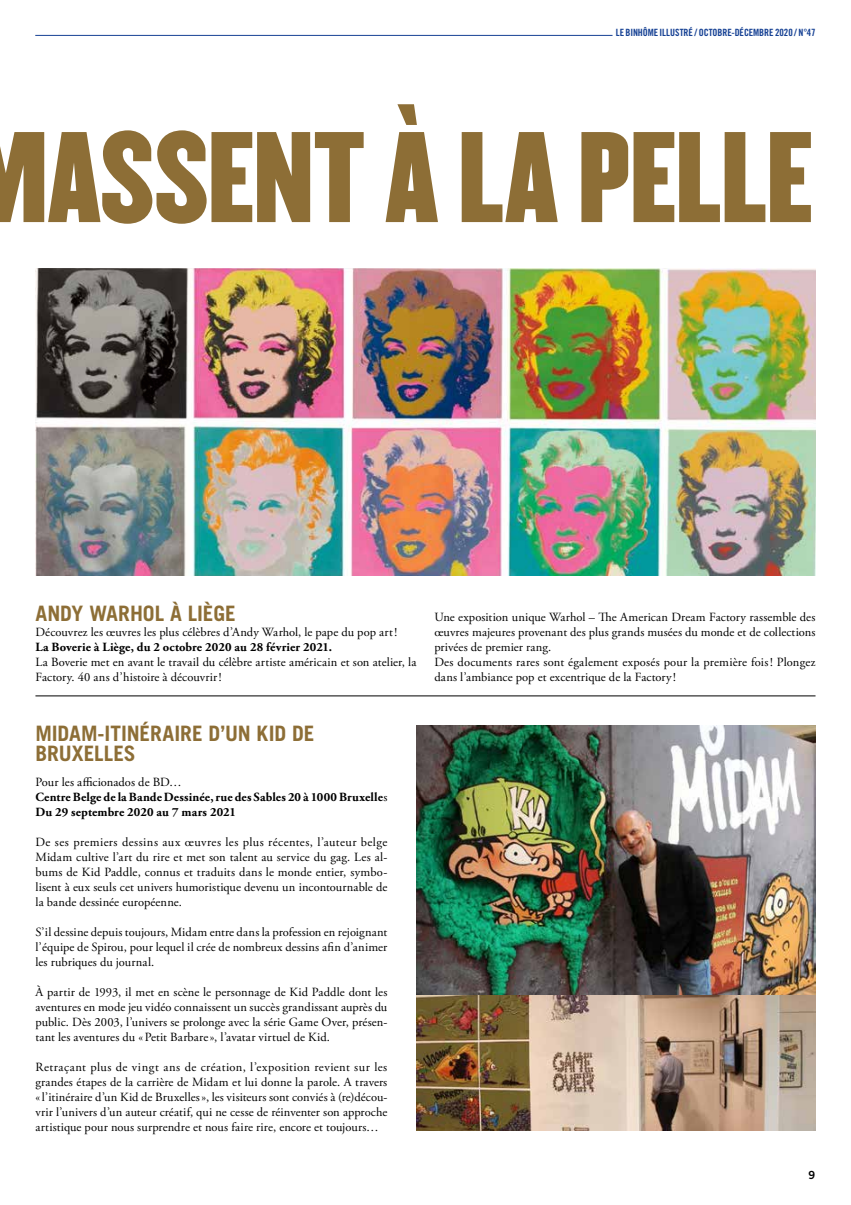
<style>
.page{position:relative;width:851px;height:1205px;background:#fff}
.page>*{position:absolute;margin:0;border:0;box-sizing:border-box;transform-origin:0 0}
.t1{font:112.5px "Champion HTF Welterweight";letter-spacing:-.015em;color:#8d6e36}
.t2{font:700 21.25px/20px "Trade Gothic LT Std";letter-spacing:-.005em;color:#8d6e36}
.t3{font:12.5px/15px "Adobe Garamond Pro";letter-spacing:.005em;color:#000;text-align:justify}
.t4{font:700 12.5px/15px "Adobe Garamond Pro";letter-spacing:.01em;color:#000}
.t5{font:11.25px "Trade Gothic LT Std Bd 2";color:#000}
.t6{font:10px "Trade Gothic LT Std Bd Cn 20";letter-spacing:-.01em;color:#164194}
.s1{font-weight:400}
</style>
<div class="page">
<hr style="left:35px;top:35px;width:577px;height:1px;background:#164194">
<img style="left:35px;top:268px;width:780px;height:307px">
<img style="left:416px;top:725px;width:399px;height:405px">
<hr style="left:35px;top:695px;width:780px;height:1px;background:#000">
<p class="t6" style="left:615px;top:26px;width:201px">LE BINHÔME ILLUSTRÉ / OCTOBRE-DÉCEMBRE 2020 / N°47</p>
<h1 class="t1" style="left:-36px;top:104px;width:851px">MASSENT À LA PELLE</h1>
<h2 class="t2" style="left:35px;top:603px;width:202px">ANDY WARHOL À LIÈGE</h2>
<p class="t3" style="left:35px;top:624px;width:363px">Découvrez les œuvres les plus célèbres d’Andy Warhol, le pape du pop art!</p>
<p class="t4" style="left:35px;top:639px;width:298px">La Boverie à Liège, du 2 octobre 2020 au 28 février 2021.</p>
<p class="t3" style="left:35px;top:654px;width:382px">La Boverie met en avant le travail du célèbre artiste américain et son atelier, la<br>Factory. 40 ans d’histoire à découvrir!</p>
<h2 class="t2" style="left:35px;top:723px;width:280px">MIDAM-ITINÉRAIRE D’UN KID DE<br>BRUXELLES</h2>
<p class="t4" style="left:35px;top:774px;width:353px"><span class="s1">Pour les afficionados de BD…<br></span>Centre Belge de la Bande Dessinée, rue des Sables 20 à 1000 Bruxelle<span class="s1">s<br></span>Du 29 septembre 2020 au 7 mars 2021</p>
<p class="t3" style="left:35px;top:834px;width:353px">De ses premiers dessins aux œuvres les plus récentes, l’auteur belge Midam cultive l’art du rire et met son talent au service du gag. Les al&shy;bums de Kid Paddle, connus et traduits dans le monde entier, symbo&shy;lisent à eux seuls cet univers humoristique devenu un incontournable de la bande dessinée européenne.</p>
<p class="t3" style="left:35px;top:924px;width:353px">S’il dessine depuis toujours, Midam entre dans la profession en rejoignant l’équipe de Spirou, pour lequel il crée de nombreux dessins afin d’animer les rubriques du journal.</p>
<p class="t3" style="left:35px;top:984px;width:353px">À partir de 1993, il met en scène le personnage de Kid Paddle dont les aventures en mode jeu vidéo connaissent un succès grandissant auprès du public. Dès 2003, l’univers se prolonge avec la série Game Over, présen&shy;tant les aventures du «Petit Barbare», l’avatar virtuel de Kid.</p>
<p class="t3" style="left:35px;top:1059px;width:353px">Retraçant plus de vingt ans de création, l’exposition revient sur les grandes étapes de la carrière de Midam et lui donne la parole. A travers «l’itinéraire d’un Kid de Bruxelles», les visiteurs sont conviés à (re)décou&shy;vrir l’univers d’un auteur créatif, qui ne cesse de réinventer son approche artistique pour nous surprendre et nous faire rire, encore et toujours…</p>
<p class="t3" style="left:434px;top:609px;width:382px;text-align:left">Une exposition unique Warhol – The American Dream Factory rassemble des œuvres majeures provenant des plus grands musées du monde et de collections privées de premier rang.<br>Des documents rares sont également exposés pour la première fois! Plongez dans l’ambiance pop et excentrique de la Factory !</p>
<p class="t5" style="left:808px;top:1168px;width:8px">9</p>
</div>
